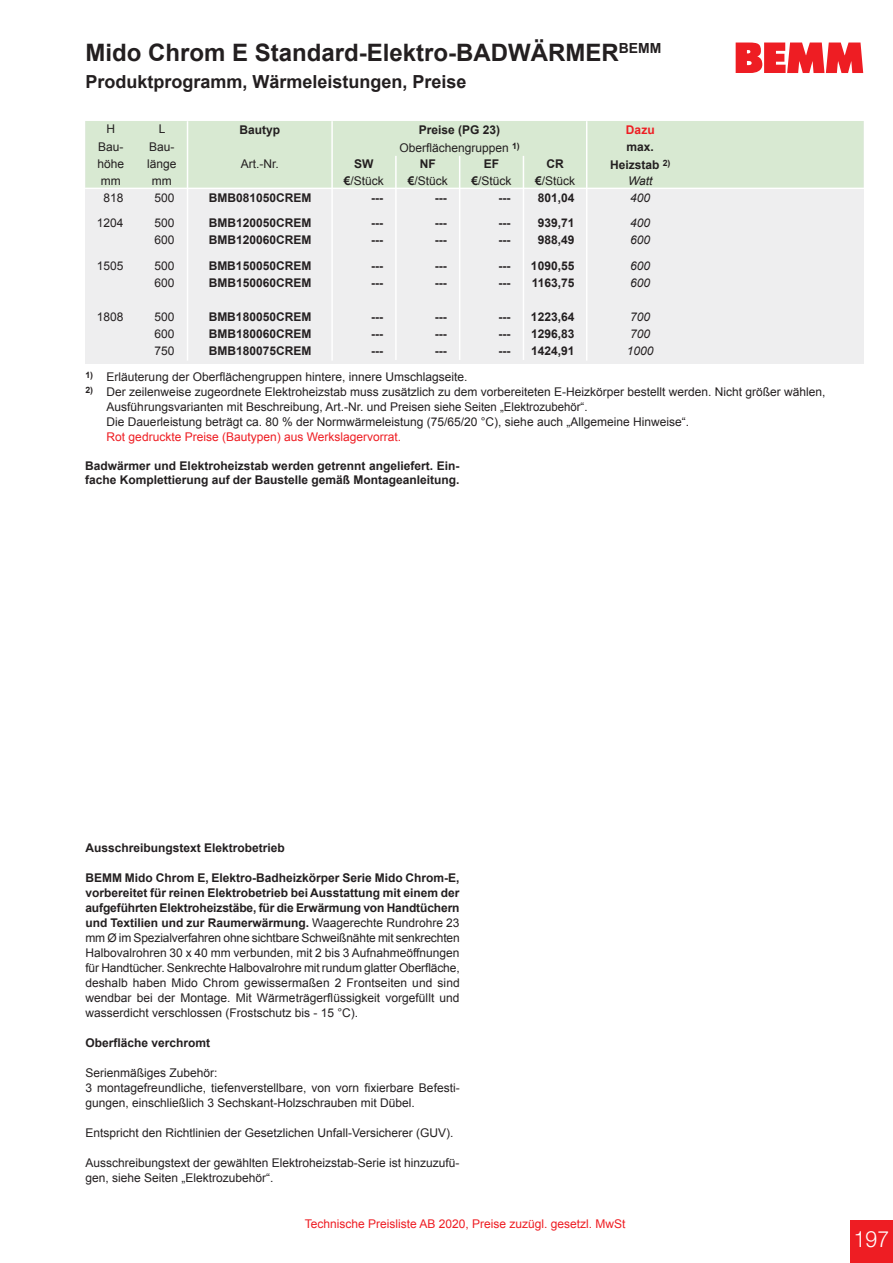
<style>
.page{position:relative;width:893px;height:1263px;background:#fff}
.page>*{position:absolute;margin:0;border:0;box-sizing:border-box;transform-origin:0 0}
.t1{font:700 24px "Arial";color:#231f20}
.t2{font:300 22.5px "Helvetica Neue LT Pro";color:#fff;scale:.94 1}
.t3{font:700 18px "Arial";color:#231f20}
.t4{font:12px/15px "Arial";color:#231f20}
.t5{font:700 12px/14.4px "Arial";color:#231f20}
.t6{font:12px "Arial";color:#ee1d23}
.t7{font:italic 12px "Arial";color:#231f20}
.t8{font:700 12px "Arial";color:#ee1d23}
.s1{font-weight:700}
</style>
<div class="page">
<div style="left:850px;top:1220px;width:43px;height:43px;background:#ee1d23"></div>
<svg style="left:736px;top:43px;width:127px;height:30px;background:#f04449"></svg>
<div style="left:85px;top:121px;width:778px;height:242px;background:#eeeeef"></div>
<div style="left:85px;top:121px;width:778px;height:67px;background:#d8e9d2"></div>
<hr style="left:85px;top:188px;width:782px;height:1px;background:#fff">
<hr style="left:187px;top:121px;width:1px;height:240px;background:#fff">
<hr style="left:331px;top:121px;width:2px;height:240px;background:#fff">
<hr style="left:395px;top:156px;width:2px;height:204px;background:#fff">
<hr style="left:459px;top:156px;width:1px;height:204px;background:#fff">
<hr style="left:523px;top:156px;width:1px;height:204px;background:#fff">
<hr style="left:586px;top:121px;width:1px;height:240px;background:#fff">
<h1 class="t1" style="left:85px;top:36px;width:577px">Mido Chrom E Standard-Elektro-BADWÄRMER<sup>BEMM</sup></h1>
<h3 class="t3" style="left:85px;top:69px;width:383px">Produktprogramm, Wärmeleistungen, Preise</h3>
<p class="t4" style="left:107px;top:121px;width:10px">H</p>
<p class="t4" style="left:159px;top:121px;width:8px">L</p>
<p class="t5" style="left:239px;top:123px;width:42px">Bautyp</p>
<p class="t5" style="left:419px;top:123px;width:83px">Preise (PG 23)</p>
<p class="t8" style="left:626px;top:122px;width:30px">Dazu</p>
<p class="t4" style="left:98px;top:139px;width:27px">Bau-</p>
<p class="t4" style="left:149px;top:139px;width:27px">Bau-</p>
<p class="t4" style="left:399px;top:140px;width:122px">Oberflächengruppen <sup>1)</sup></p>
<p class="t5" style="left:627px;top:140px;width:29px">max.</p>
<p class="t4" style="left:98px;top:156px;width:28px">höhe</p>
<p class="t4" style="left:147px;top:156px;width:31px">länge</p>
<p class="t4" style="left:241px;top:156px;width:40px">Art.-Nr.</p>
<p class="t5" style="left:354px;top:157px;width:21px">SW</p>
<p class="t5" style="left:420px;top:157px;width:17px">NF</p>
<p class="t5" style="left:484px;top:157px;width:17px">EF</p>
<p class="t5" style="left:547px;top:157px;width:19px">CR</p>
<p class="t5" style="left:610px;top:158px;width:62px">Heizstab <sup>2)</sup></p>
<p class="t4" style="left:101px;top:173px;width:21px">mm</p>
<p class="t4" style="left:152px;top:173px;width:21px">mm</p>
<p class="t4" style="left:344px;top:173px;width:42px"><span class="s1">€</span>/Stück</p>
<p class="t4" style="left:408px;top:173px;width:42px"><span class="s1">€</span>/Stück</p>
<p class="t4" style="left:471px;top:173px;width:42px"><span class="s1">€</span>/Stück</p>
<p class="t4" style="left:535px;top:173px;width:42px"><span class="s1">€</span>/Stück</p>
<p class="t7" style="left:628px;top:173px;width:26px">Watt</p>
<p class="t4" style="left:104px;top:190px;width:22px">818</p>
<p class="t4" style="left:155px;top:190px;width:22px">500</p>
<p class="t5" style="left:209px;top:191px;width:104px">BMB081050CREM</p>
<p class="t5" style="left:371px;top:191px;width:13px">---</p>
<p class="t5" style="left:435px;top:191px;width:13px">---</p>
<p class="t5" style="left:499px;top:191px;width:13px">---</p>
<p class="t5" style="left:538px;top:191px;width:38px">801,04</p>
<p class="t7" style="left:630px;top:190px;width:22px">400</p>
<p class="t4" style="left:97px;top:216px;width:28px">1204</p>
<p class="t4" style="left:155px;top:216px;width:22px">500</p>
<p class="t5" style="left:209px;top:216px;width:104px">BMB120050CREM</p>
<p class="t5" style="left:371px;top:216px;width:13px">---</p>
<p class="t5" style="left:435px;top:216px;width:13px">---</p>
<p class="t5" style="left:499px;top:216px;width:13px">---</p>
<p class="t5" style="left:538px;top:216px;width:38px">939,71</p>
<p class="t7" style="left:630px;top:215px;width:22px">400</p>
<p class="t4" style="left:155px;top:233px;width:22px">600</p>
<p class="t5" style="left:209px;top:233px;width:104px">BMB120060CREM</p>
<p class="t5" style="left:371px;top:233px;width:13px">---</p>
<p class="t5" style="left:435px;top:233px;width:13px">---</p>
<p class="t5" style="left:499px;top:233px;width:13px">---</p>
<p class="t5" style="left:538px;top:233px;width:38px">988,49</p>
<p class="t7" style="left:630px;top:232px;width:22px">600</p>
<p class="t4" style="left:97px;top:258px;width:28px">1505</p>
<p class="t4" style="left:155px;top:258px;width:22px">500</p>
<p class="t5" style="left:209px;top:259px;width:104px">BMB150050CREM</p>
<p class="t5" style="left:371px;top:259px;width:13px">---</p>
<p class="t5" style="left:435px;top:259px;width:13px">---</p>
<p class="t5" style="left:499px;top:259px;width:13px">---</p>
<p class="t5" style="left:531px;top:259px;width:45px">1090,55</p>
<p class="t7" style="left:630px;top:258px;width:22px">600</p>
<p class="t4" style="left:155px;top:275px;width:22px">600</p>
<p class="t5" style="left:209px;top:276px;width:104px">BMB150060CREM</p>
<p class="t5" style="left:371px;top:276px;width:13px">---</p>
<p class="t5" style="left:435px;top:276px;width:13px">---</p>
<p class="t5" style="left:499px;top:276px;width:13px">---</p>
<p class="t5" style="left:532px;top:276px;width:44px">1163,75</p>
<p class="t7" style="left:630px;top:275px;width:22px">600</p>
<p class="t4" style="left:97px;top:309px;width:28px">1808</p>
<p class="t4" style="left:155px;top:309px;width:22px">500</p>
<p class="t5" style="left:209px;top:310px;width:104px">BMB180050CREM</p>
<p class="t5" style="left:371px;top:310px;width:13px">---</p>
<p class="t5" style="left:435px;top:310px;width:13px">---</p>
<p class="t5" style="left:499px;top:310px;width:13px">---</p>
<p class="t5" style="left:531px;top:310px;width:45px">1223,64</p>
<p class="t7" style="left:630px;top:309px;width:22px">700</p>
<p class="t4" style="left:155px;top:326px;width:22px">600</p>
<p class="t5" style="left:209px;top:327px;width:104px">BMB180060CREM</p>
<p class="t5" style="left:371px;top:327px;width:13px">---</p>
<p class="t5" style="left:435px;top:327px;width:13px">---</p>
<p class="t5" style="left:499px;top:327px;width:13px">---</p>
<p class="t5" style="left:531px;top:327px;width:45px">1296,83</p>
<p class="t7" style="left:630px;top:326px;width:22px">700</p>
<p class="t4" style="left:155px;top:343px;width:22px">750</p>
<p class="t5" style="left:209px;top:344px;width:104px">BMB180075CREM</p>
<p class="t5" style="left:371px;top:344px;width:13px">---</p>
<p class="t5" style="left:435px;top:344px;width:13px">---</p>
<p class="t5" style="left:499px;top:344px;width:13px">---</p>
<p class="t5" style="left:531px;top:344px;width:45px">1424,91</p>
<p class="t7" style="left:627px;top:343px;width:28px">1000</p>
<p class="t4" style="left:85px;top:370px;width:384px"><sup>1)</sup> Erläuterung der Oberflächengruppen hintere, innere Umschlagseite.</p>
<p class="t4" style="left:107px;top:385px;width:720px;text-indent:-21px"><sup>2)</sup> Der zeilenweise zugeordnete Elektroheizstab muss zusätzlich zu dem vorbereiteten E-Heizkörper bestellt werden. Nicht größer wählen,<br>Ausführungsvarianten mit Beschreibung, Art.-Nr. und Preisen siehe Seiten „Elektrozubehör“.<br>Die Dauerleistung beträgt ca. 80 % der Normwärmeleistung (75/65/20 °C), siehe auch „Allgemeine Hinweise“.</p>
<p class="t6" style="left:107px;top:429px;width:296px">Rot gedruckte Preise (Bautypen) aus Werkslagervorrat.</p>
<p class="t5" style="left:85px;top:459px;width:376px">Badwärmer und Elektroheizstab werden getrennt angeliefert. Ein&shy;fache Komplettierung auf der Baustelle gemäß Montageanleitung.</p>
<p class="t5" style="left:85px;top:840px;width:201px">Ausschreibungstext Elektrobetrieb</p>
<p class="t4" style="left:85px;top:870px;width:376px;text-align:justify"><span class="s1">BEMM Mido Chrom E, Elektro-Badheizkörper Serie Mido Chrom-E, vorbereitet für reinen Elektrobetrieb bei Ausstattung mit einem der aufgeführten Elektroheizstäbe, für die Erwärmung von Handtüchern und Textilien und zur Raumerwärmung.</span> Waagerechte Rundrohre 23 mm Ø im Spezialverfahren ohne sichtbare Schweißnähte mit senkrechten Halbovalrohren 30 x 40 mm verbunden, mit 2 bis 3 Aufnahmeöffnungen für Handtücher. Senkrechte Halbovalrohre mit rundum glatter Oberfläche, deshalb haben Mido Chrom gewissermaßen 2 Frontseiten und sind wendbar bei der Montage. Mit Wärmeträgerflüssigkeit vorgefüllt und wasserdicht verschlossen (Frostschutz bis - 15 °C).</p>
<p class="t5" style="left:85px;top:1036px;width:126px">Oberfläche verchromt</p>
<p class="t4" style="left:85px;top:1065px;width:376px">Serienmäßiges Zubehör:<br>3 montagefreundliche, tiefenverstellbare, von vorn fixierbare Befesti&shy;gungen, einschließlich 3 Sechskant-Holzschrauben mit Dübel.</p>
<p class="t4" style="left:85px;top:1125px;width:370px">Entspricht den Richtlinien der Gesetzlichen Unfall-Versicherer (GUV).</p>
<p class="t4" style="left:85px;top:1155px;width:376px">Ausschreibungstext der gewählten Elektroheizstab-Serie ist hinzuzufü&shy;gen, siehe Seiten „Elektrozubehör“.</p>
<p class="t6" style="left:305px;top:1216px;width:322px">Technische Preisliste AB 2020, Preise zuzügl. gesetzl. MwSt</p>
<h2 class="t2" style="left:854px;top:1225px;width:39px">197</h2>
</div>
